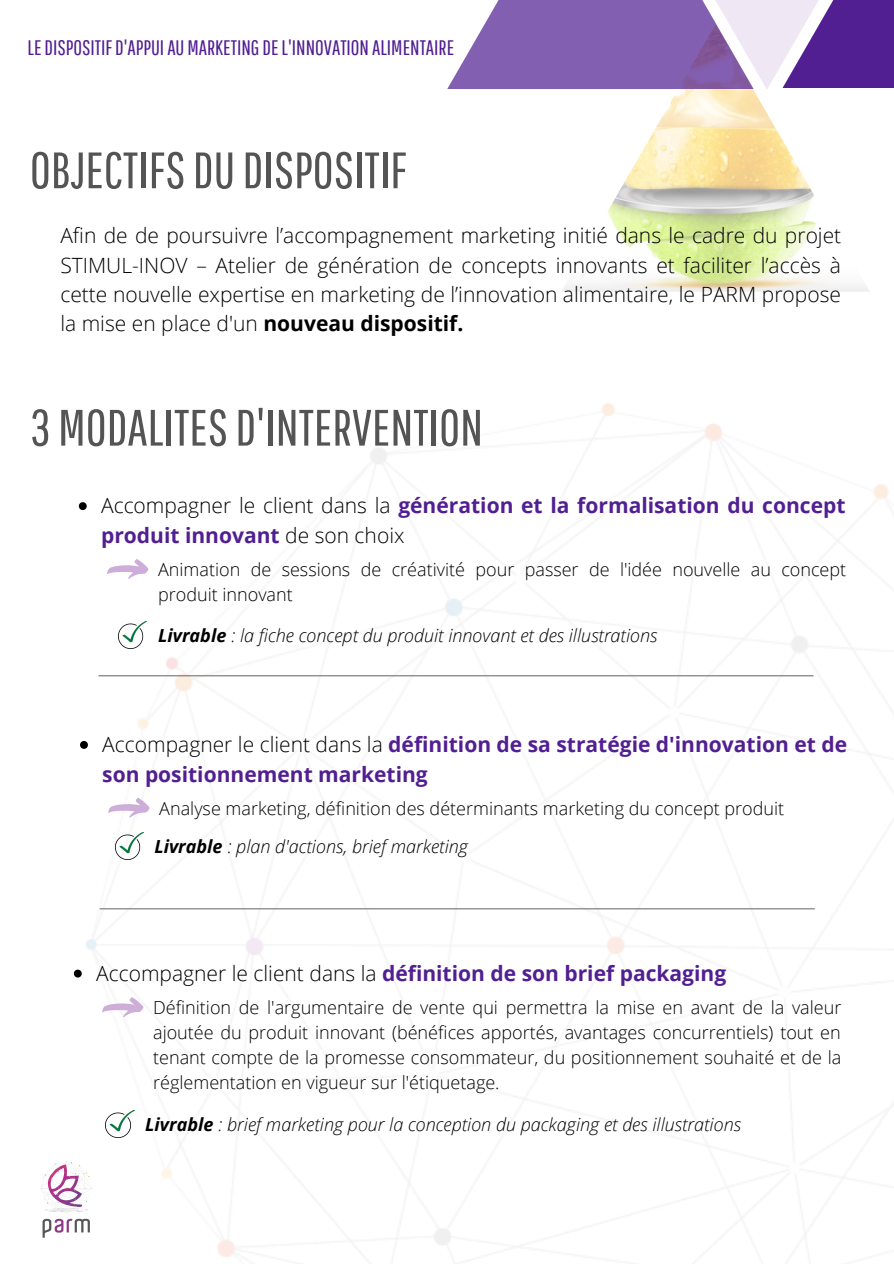
<style>
.page{position:relative;width:894px;height:1264px;background:#fff}
.page>*{position:absolute;margin:0;border:0;box-sizing:border-box;transform-origin:0 0}
.t1{font:51px "Pathway Gothic One";color:#545454}
.t2{font:300 21px/29.2px "Open Sans";color:#000;text-align:justify}
.t3{font:700 21px/29.2px "Open Sans";color:#521f92}
.t4{font:21px "Pathway Gothic One";color:#521f92}
.t5{font:300 18px/24.8px "Open Sans";color:#000}
.t6{font:italic 300 18px "Open Sans";color:#000}
.s1{font-weight:700}
.s2{font-weight:300;color:#000}
</style>
<div class="page">
<img style="left:562px;top:89px;width:307px;height:203px">
<svg style="left:447px;top:0;width:446px;height:89px;background:#9576bb"></svg>
<img style="left:73px;top:403px;width:820px;height:858px">
<img style="left:40px;top:1156px;width:58px;height:86px">
<img style="left:119px;top:621px;width:28px;height:27px">
<svg style="left:107px;top:558px;width:42px;height:21px"></svg>
<svg style="left:79px;top:502px;width:8px;height:8px"></svg>
<hr style="left:99px;top:675px;width:714px;height:1px;background:#74746e">
<hr style="left:100px;top:908px;width:714px;height:1px;background:#74746e">
<img style="left:115px;top:832px;width:28px;height:27px">
<svg style="left:108px;top:797px;width:42px;height:20px"></svg>
<svg style="left:80px;top:741px;width:8px;height:7px"></svg>
<img style="left:106px;top:1110px;width:28px;height:27px">
<svg style="left:102px;top:996px;width:42px;height:21px"></svg>
<svg style="left:74px;top:969px;width:8px;height:8px"></svg>
<p class="t4" style="left:27px;top:35px;width:428px">LE DISPOSITIF D'APPUIAU MARKETING DEL'INNOVATION ALIMENTAIRE</p>
<p class="t1" style="left:30px;top:139px;width:378px">OBJECTIFS DU DISPOSITIF</p>
<p class="t2" style="left:60px;top:220px;width:782px">Afin de de poursuivre l’accompagnement marketing initié dans le cadre du projet STIMUL-INOV – Atelier de génération de concepts innovants et faciliter l’accès à cette nouvelle expertise en marketing de l’innovation alimentaire, le PARM propose la mise en place d'un <span class="s1">nouveau dispositif.</span></p>
<p class="t1" style="left:30px;top:397px;width:454px">3 MODALITES D'INTERVENTION</p>
<p class="t3" style="left:101px;top:490px;width:745px"><span class="s2">Accompagner le client dans la</span> génération et la formalisation du concept produit innovant <span class="s2">de son choix</span></p>
<p class="t5" style="left:158px;top:556px;width:689px">Animation de sessions de créativité pour passer de l'idée nouvelle au concept produit innovant</p>
<p class="t6" style="left:158px;top:622px;width:500px"><span class="s1">Livrable</span> : la fiche concept du produit innovant et des illustrations</p>
<p class="t3" style="left:102px;top:729px;width:746px"><span class="s2">Accompagner le client dans la</span> définition de sa stratégie d'innovation et de son positionnement marketing</p>
<p class="t5" style="left:159px;top:795px;width:626px">Analyse marketing, définition des déterminants marketing du concept produit</p>
<p class="t6" style="left:154px;top:833px;width:315px"><span class="s1">Livrable</span> : plan d'actions, brief marketing</p>
<p class="t3" style="left:96px;top:958px;width:631px"><span class="s2">Accompagner le client dans la</span> définition de son brief packaging</p>
<p class="t5" style="left:153px;top:994px;width:689px;text-align:justify">Définition de l'argumentaire de vente qui permettra la mise en avant de la valeur ajoutée du produit innovant (bénéfices apportés, avantages concurrentiels) tout en tenant compte de la promesse consommateur, du positionnement souhaité et de la réglementation en vigueur sur l'étiquetage.</p>
<p class="t6" style="left:145px;top:1111px;width:597px"><span class="s1">Livrable</span> : brief marketing pour la conception du packaging et des illustrations</p>
</div>
